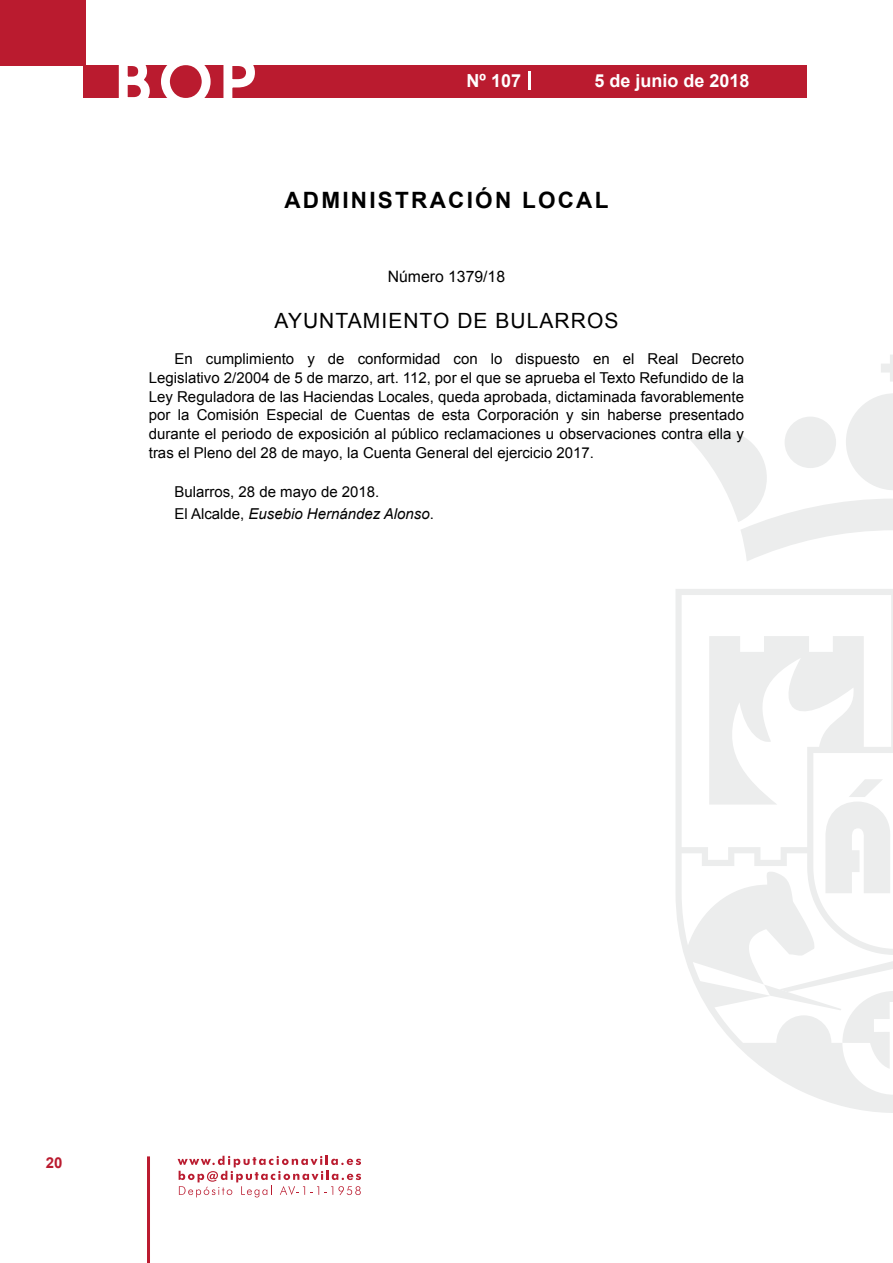
<style>
.page{position:relative;width:893px;height:1263px;background:#fff}
.page>*{position:absolute;margin:0;border:0;box-sizing:border-box;transform-origin:0 0}
.t1{font:500 61.5px "Avant Garde";color:#fff}
.t2{font:700 22.5px "Arial";letter-spacing:.1em;color:#000}
.t3{font:21px "Arial";letter-spacing:.05em;color:#000}
.t4{font:700 18px "Arial";color:#fff}
.t5{font:15.75px "Arial";color:#000}
.t6{font:15px/18.8px "Arial";color:#000;text-align:justify}
.t7{font:700 15px "Arial";color:#ba1b2f}
.s1{font-style:italic}
</style>
<div class="page">
<svg style="left:178px;top:1156px;width:183px;height:41px"></svg>
<hr style="left:147px;top:1156px;width:3px;height:107px;background:#ba1b2f">
<div style="left:0;top:0;width:85px;height:66px;background:#ba1b2f"></div>
<div style="left:84px;top:65px;width:723px;height:33px;background:#ba1b2f"></div>
<svg style="left:118px;top:65px;width:32px;height:33px"></svg>
<svg style="left:161px;top:65px;width:50px;height:33px"></svg>
<svg style="left:223px;top:65px;width:32px;height:33px"></svg>
<svg style="left:529px;top:71px;width:2px;height:19px"></svg>
<svg style="left:881px;top:355px;width:12px;height:27px"></svg>
<svg style="left:690px;top:393px;width:203px;height:168px"></svg>
<svg style="left:676px;top:589px;width:217px;height:524px"></svg>
<svg style="left:764px;top:984px;width:129px;height:86px"></svg>
<svg style="left:825px;top:779px;width:66px;height:114px"></svg>
<h1 class="t1" style="left:115px;top:44px;width:141px">BOP</h1>
<p class="t4" style="left:467px;top:69px;width:56px">Nº 107</p>
<p class="t4" style="left:594px;top:69px;width:157px">5 de junio de 2018</p>
<h2 class="t2" style="left:284px;top:185px;width:325px">ADMINISTRACIÓN LOCAL</h2>
<p class="t5" style="left:388px;top:266px;width:119px">Número 1379/18</p>
<h3 class="t3" style="left:275px;top:307px;width:345px">AYUNTAMIENTO DE BULARROS</h3>
<p class="t6" style="left:149px;top:350px;width:597px;text-indent:26px">En cumplimiento y de conformidad con lo dispuesto en el Real Decreto Legislativo 2/2004 de 5 de marzo, art. 112, por el que se aprueba el Texto Refundido de la Ley Reguladora de las Haciendas Locales, queda aprobada, dictaminada favorablemente por la Comisión Especial de Cuentas de esta Corporación y sin haberse presentado durante el periodo de exposición al público reclamaciones u observaciones contra ella y tras el Pleno del 28 de mayo, la Cuenta General del ejercicio 2017.</p>
<p class="t6" style="left:174px;top:481px;width:261px;line-height:22.2px">Bularros, 28 de mayo de 2018.<br>El Alcalde, <span class="s1">Eusebio Hernández Alonso</span>.</p>
<p class="t7" style="left:46px;top:1153px;width:18px">20</p>
</div>
